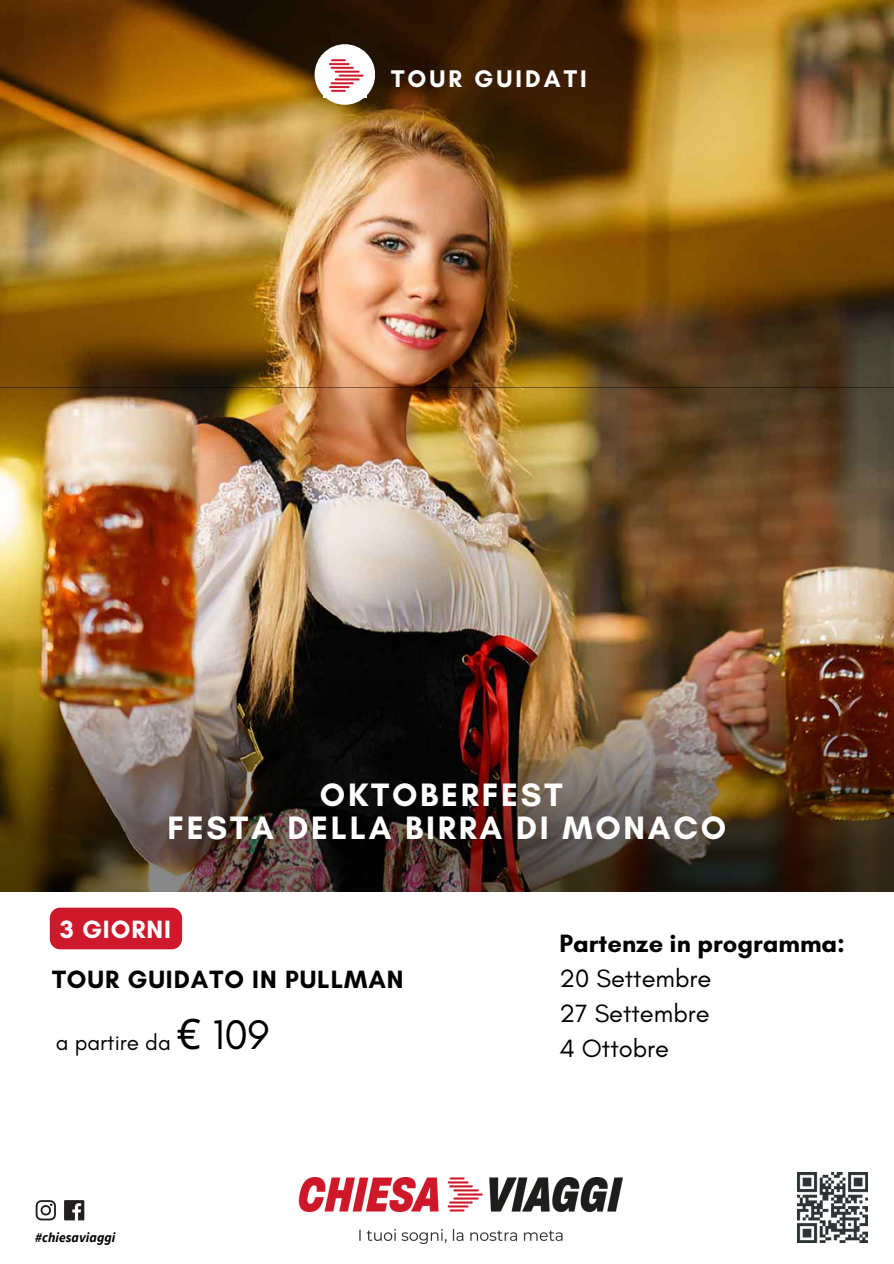
<style>
.page{position:relative;width:894px;height:1264px;background:#fff}
.page>*{position:absolute;margin:0;border:0;box-sizing:border-box;transform-origin:0 0}
.t1{font:42px "Glacial Indifference";color:#000}
.t2{font:700 33px "Glacial Indifference";letter-spacing:.085em;color:#fff}
.t3{font:25.5px "Glacial Indifference";color:#000}
.t4{font:700 25.5px "Glacial Indifference";letter-spacing:.02em;color:#000}
.t5{font:700 25.5px "Glacial Indifference";color:#000}
.t6{font:700 25.5px "Glacial Indifference";letter-spacing:.035em;color:#fff}
.t7{font:700 24.6px "Glacial Indifference";letter-spacing:.125em;color:#fff}
.t8{font:22.5px "Glacial Indifference";color:#000}
.t9{font:italic 700 13.5px "Source Sans Pro";letter-spacing:.005em;color:#000}
.s1{font-family:"Noto Sans"}
</style>
<div class="page">
<img style="left:0;top:0;width:893px;height:387px">
<img style="left:0;top:387px;width:893px;height:504px">
<div style="left:314px;top:44px;width:61px;height:61px;background:#fff;border-radius:50%"></div>
<img style="left:329px;top:59px;width:35px;height:33px">
<img style="left:298px;top:1177px;width:324px;height:65px">
<img style="left:797px;top:1172px;width:70px;height:70px">
<img style="left:35px;top:1200px;width:50px;height:21px">
<div style="left:50px;top:907px;width:132px;height:42px;background:#ce192c"></div>
<p class="t7" style="left:391px;top:63px;width:197px">TOUR GUIDATI</p>
<p class="t2" style="left:320px;top:774px;width:244px">OKTOBERFEST</p>
<p class="t2" style="left:167px;top:807px;width:560px">FESTA DELLA BIRRA DI MONACO</p>
<p class="t6" style="left:60px;top:913px;width:112px">3 GIORNI</p>
<p class="t4" style="left:52px;top:964px;width:353px">TOUR GUIDATO IN PULLMAN</p>
<p class="t8" style="left:56px;top:1028px;width:117px">a partire da</p>
<p class="t1" style="left:177px;top:1008px;width:94px"><span class="s1">€</span> 109</p>
<p class="t9" style="left:35px;top:1228px;width:82px">#chiesaviaggi</p>
<p class="t5" style="left:559px;top:928px;width:287px">Partenze in programma:</p>
<p class="t3" style="left:559px;top:963px;width:153px">20 Settembre</p>
<p class="t3" style="left:559px;top:997px;width:152px">27 Settembre</p>
<p class="t3" style="left:559px;top:1032px;width:111px">4 Ottobre</p>
</div>
